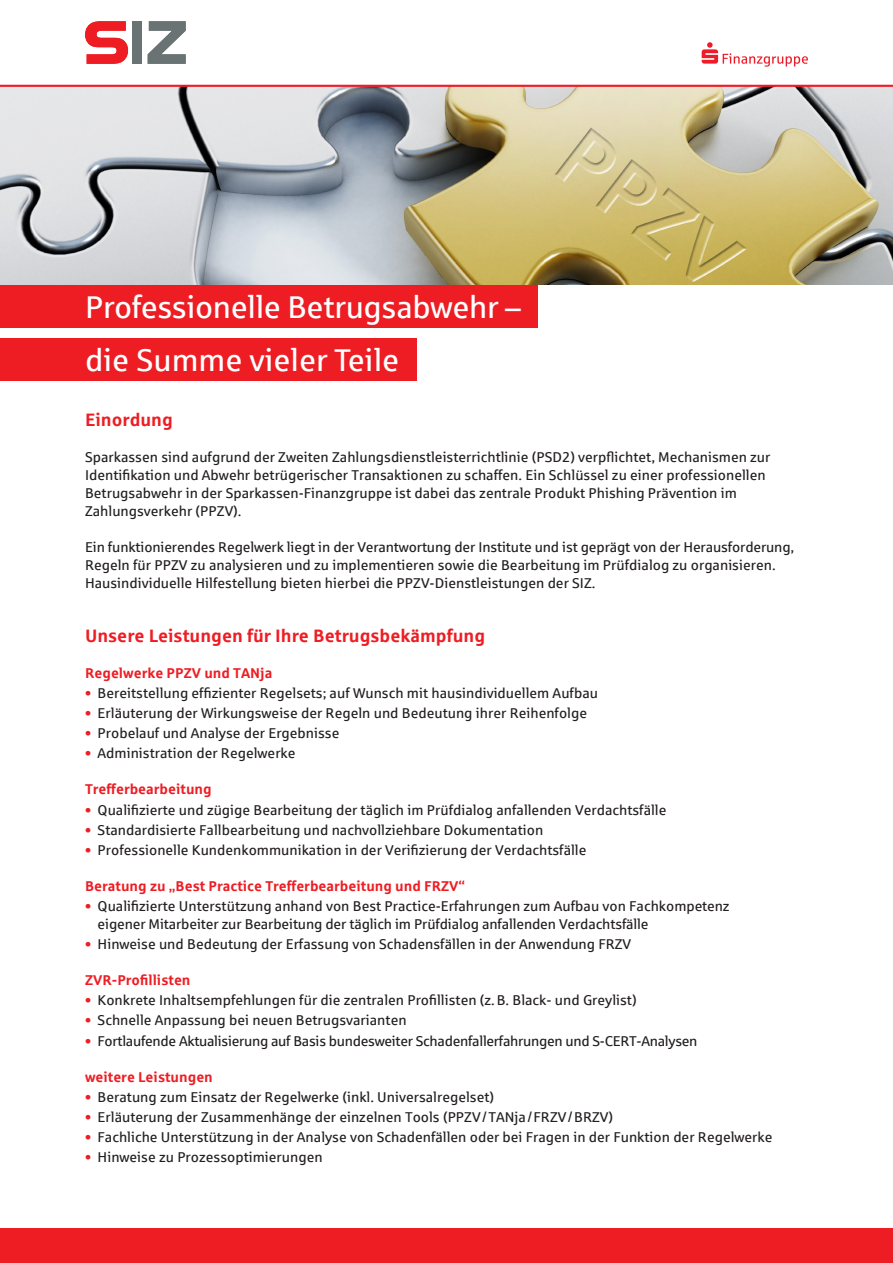
<style>
.page{position:relative;width:893px;height:1263px;background:#fff}
.page>*{position:absolute;margin:0;border:0;box-sizing:border-box;transform-origin:0 0}
.Text_mit_Bullet{font:31.5px "Sparkasse Rg";letter-spacing:-.01em;color:#fff}
.t1{font:700 18px "Sparkasse Rg";color:#ee1d23}
.t2{font:14.25px/18px "Sparkasse Rg";color:#231f20}
.t3{font:700 14.25px "Sparkasse Rg";color:#ee1d23}
.t4{font:14.25px "Sparkasse Rg";letter-spacing:-.02em;color:#231f20}
.s1{color:#ee1d23}
</style>
<div class="page">
<svg style="left:702px;top:42px;width:106px;height:25px"></svg>
<svg style="left:85px;top:21px;width:44px;height:43px"></svg>
<svg style="left:148px;top:21px;width:38px;height:43px"></svg>
<div style="left:133px;top:21px;width:9px;height:43px;background:#697374"></div>
<img style="left:0;top:87px;width:893px;height:198px">
<div style="left:0;top:285px;width:538px;height:42px;background:#ee1d23"></div>
<div style="left:0;top:338px;width:416px;height:43px;background:#ee1d23"></div>
<div style="left:0;top:1229px;width:893px;height:34px;background:#ee1d23"></div>
<hr style="left:0;top:85px;width:893px;height:2px;background:#ee1c28">
<p class="Text_mit_Bullet" style="left:85px;top:288px;width:437px">Professionelle Betrugsabwehr –</p>
<p class="Text_mit_Bullet" style="left:85px;top:341px;width:316px">die Summe vieler Teile</p>
<p class="t1" style="left:85px;top:408px;width:89px">Einordung</p>
<p class="t2" style="left:85px;top:448px;width:687px">Sparkassen sind aufgrund der Zweiten Zahlungsdienstleisterrichtlinie (PSD2) verpflichtet, Mechanismen zur Identifikation und Abwehr betrügerischer Transaktionen zu schaffen. Ein Schlüssel zu einer professionellen Betrugsabwehr in der Sparkassen-Finanzgruppe ist dabei das zentrale Produkt Phishing Prävention im Zahlungsverkehr (PPZV).</p>
<p class="t2" style="left:85px;top:538px;width:711px">Ein funktionierendes Regelwerk liegt in der Verantwortung der Institute und ist geprägt von der Herausforderung,<br>Regeln für PPZV zu analysieren und zu implementieren sowie die Bearbeitung im Prüfdialog zu organisieren.<br>Hausindividuelle Hilfestellung bieten hierbei die PPZV-Dienstleistungen der SIZ.</p>
<p class="t1" style="left:85px;top:624px;width:402px">Unsere Leistungen für Ihre Betrugsbekämpfung</p>
<p class="t3" style="left:85px;top:664px;width:189px">Regelwerke PPZV und TANja</p>
<p class="t2" style="left:85px;top:684px;width:514px"><span class="s1">•</span> Bereitstellung effizienter Regelsets; auf Wunsch mit hausindividuellem Aufbau</p>
<p class="t2" style="left:85px;top:704px;width:504px"><span class="s1">•</span> Erläuterung der Wirkungsweise der Regeln und Bedeutung ihrer Reihenfolge</p>
<p class="t2" style="left:85px;top:724px;width:256px"><span class="s1">•</span> Probelauf und Analyse der Ergebnisse</p>
<p class="t2" style="left:85px;top:744px;width:212px"><span class="s1">•</span> Administration der Regelwerke</p>
<p class="t3" style="left:85px;top:780px;width:128px">Trefferbearbeitung</p>
<p class="t2" style="left:85px;top:800px;width:583px"><span class="s1">•</span> Qualifizierte und zügige Bearbeitung der täglich im Prüfdialog anfallenden Verdachtsfälle</p>
<p class="t2" style="left:85px;top:820px;width:460px"><span class="s1">•</span> Standardisierte Fallbearbeitung und nachvollziehbare Dokumentation</p>
<p class="t2" style="left:85px;top:840px;width:503px"><span class="s1">•</span> Professionelle Kundenkommunikation in der Verifizierung der Verdachtsfälle</p>
<p class="t3" style="left:85px;top:877px;width:382px">Beratung zu „Best Practice Trefferbearbeitung und FRZV“</p>
<p class="t2" style="left:98px;top:897px;width:633px;text-indent:-13px"><span class="s1">•</span> Qualifizierte Unterstützung anhand von Best Practice-Erfahrungen zum Aufbau von Fachkompetenz eigener Mitarbeiter zur Bearbeitung der täglich im Prüfdialog anfallenden Verdachtsfälle</p>
<p class="t2" style="left:85px;top:935px;width:548px"><span class="s1">•</span> Hinweise und Bedeutung der Erfassung von Schadensfällen in der Anwendung FRZV</p>
<p class="t3" style="left:85px;top:971px;width:107px">ZVR-Profillisten</p>
<p class="t2" style="left:85px;top:991px;width:553px"><span class="s1">•</span> Konkrete Inhaltsempfehlungen für die zentralen Profillisten (z.B. Black- und Greylist)</p>
<p class="t2" style="left:85px;top:1011px;width:323px"><span class="s1">•</span> Schnelle Anpassung bei neuen Betrugsvarianten</p>
<p class="t4" style="left:85px;top:1032px;width:614px"><span class="s1">•</span> Fortlaufende Aktualisierung auf Basis bundesweiter Schadenfallerfahrungen und S-CERT-Analysen</p>
<p class="t3" style="left:85px;top:1067px;width:129px">weitere Leistungen</p>
<p class="t2" style="left:85px;top:1087px;width:411px"><span class="s1">•</span> Beratung zum Einsatz der Regelwerke (inkl. Universalregelset)</p>
<p class="t2" style="left:85px;top:1107px;width:530px"><span class="s1">•</span> Erläuterung der Zusammenhänge der einzelnen Tools (PPZV/TANja/FRZV/BRZV)</p>
<p class="t2" style="left:85px;top:1127px;width:689px"><span class="s1">•</span> Fachliche Unterstützung in der Analyse von Schadenfällen oder bei Fragen in der Funktion der Regelwerke</p>
<p class="t2" style="left:85px;top:1148px;width:239px"><span class="s1">•</span> Hinweise zu Prozessoptimierungen</p>
</div>
